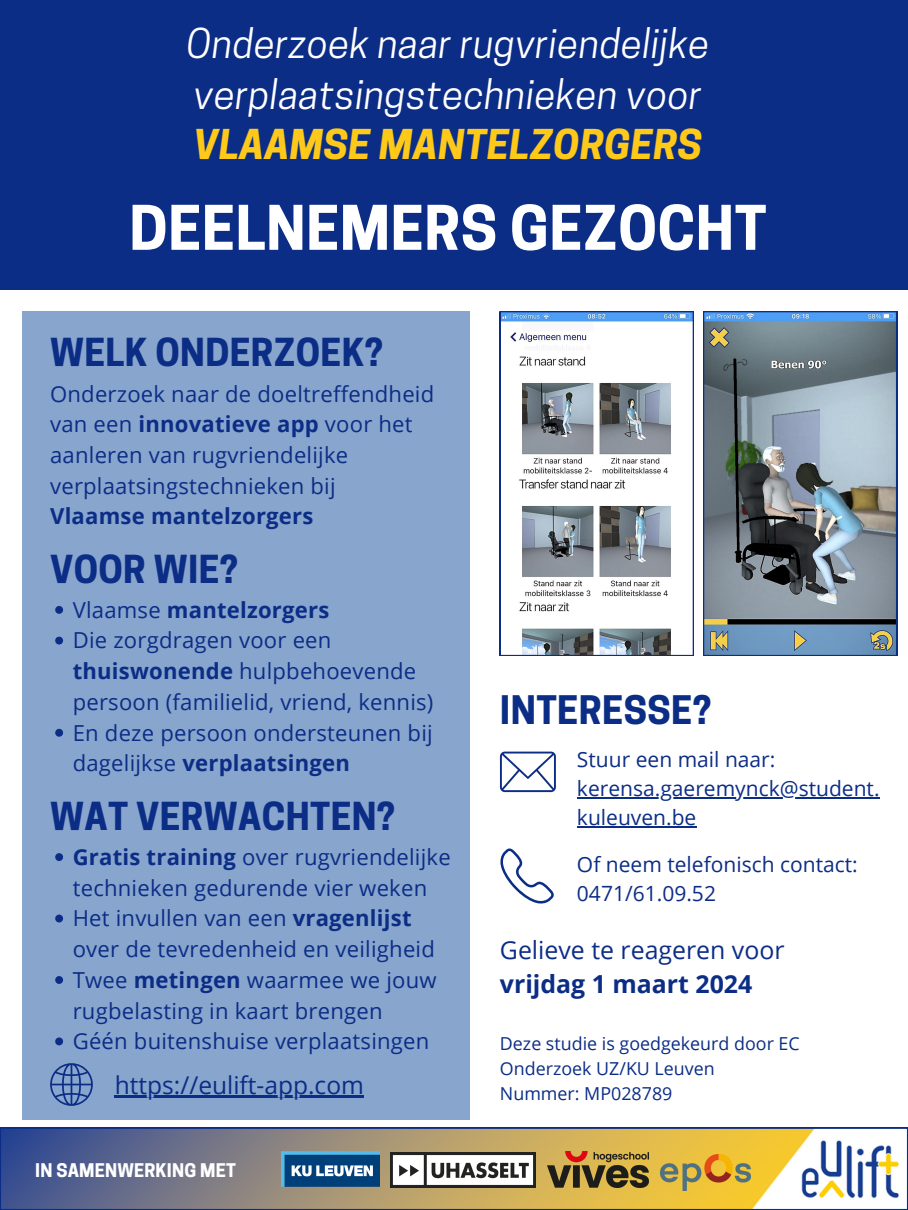
<style>
.page{position:relative;width:908px;height:1210px;background:#fff}
.page>*{position:absolute;margin:0;border:0;box-sizing:border-box;transform-origin:0 0}
.t1{font:700 57.68px "Cooper Hewitt";letter-spacing:.01em;color:#fff}
.t2{font:italic 38.6px/50.1px "Cooper Hewitt";letter-spacing:.01em;color:#fff}
.t3{font:700 36.92px "Cooper Hewitt";letter-spacing:.01em;color:#0c2d86}
.t4{font:700 36.22px "Cooper Hewitt";letter-spacing:.01em;color:#0c2d86}
.t5{font:24.85px/34.6px "Open Sans";color:#0c2d86}
.t6{font:24.5px "Open Sans";color:#0c2d86}
.t7{font:22.05px/30.7px "Open Sans";letter-spacing:.01em;color:#0c2d86}
.t8{font:700 22.05px "Open Sans";letter-spacing:.01em;color:#0c2d86}
.t9{font:21px/29.1px "Open Sans";color:#0c2d86}
.t10{font:17.85px/24.9px "Open Sans";color:#0c2d86}
.t11{font:700 17.67px "Cooper Hewitt";letter-spacing:.01em;color:#fff}
.s1{font-weight:700;color:#fec919}
.s2{font-weight:700}
.s3{font-weight:400}
</style>
<div class="page">
<div style="left:0;top:0;width:907px;height:1210px;background:#0c2d86"></div>
<div style="left:0;top:290px;width:907px;height:920px;background:#fff"></div>
<svg style="left:0;top:1127px;width:907px;height:83px;background:#9e9683"></svg>
<img style="left:547px;top:1151px;width:101px;height:37px">
<img style="left:281px;top:1151px;width:98px;height:35px">
<img style="left:660px;top:1154px;width:90px;height:36px">
<div style="left:23px;top:311px;width:447px;height:808px;background:#88a5cd"></div>
<img style="left:703px;top:311px;width:193px;height:345px">
<svg style="left:499px;top:311px;width:194px;height:345px"></svg>
<svg style="left:500px;top:751px;width:55px;height:41px"></svg>
<svg style="left:500px;top:848px;width:54px;height:55px"></svg>
<img style="left:390px;top:1152px;width:145px;height:35px">
<svg style="left:50px;top:1063px;width:43px;height:42px"></svg>
<svg style="left:55px;top:606px;width:8px;height:8px"></svg>
<svg style="left:55px;top:636px;width:8px;height:8px"></svg>
<svg style="left:55px;top:729px;width:8px;height:7px"></svg>
<hr style="left:576px;top:797px;width:303px;height:1px;background:#0c2d86">
<hr style="left:576px;top:826px;width:120px;height:2px;background:#0c2d86">
<svg style="left:55px;top:853px;width:8px;height:8px"></svg>
<svg style="left:55px;top:914px;width:8px;height:8px"></svg>
<svg style="left:55px;top:976px;width:8px;height:8px"></svg>
<svg style="left:55px;top:1037px;width:8px;height:8px"></svg>
<hr style="left:115px;top:1095px;width:249px;height:2px;background:#0c2d86">
<p class="t2" style="left:186px;top:24px;width:524px">Onderzoek naar rugvriendelijke verplaatsingstechnieken voor<br><span class="s1">VLAAMSE MANTELZORGERS</span></p>
<p class="t1" style="left:129px;top:206px;width:638px">DEELNEMERS GEZOCHT</p>
<h5 class="t4" style="left:50px;top:339px;width:334px">WELK ONDERZOEK?</h5>
<h5 class="t7" style="left:50px;top:377px;width:385px">Onderzoek naar de doeltreffendheid van een <span class="s2">innovatieve app</span> voor het aanleren van rugvriendelijke verplaatsingstechnieken bij<br><span class="s2">Vlaamse mantelzorgers</span></h5>
<p class="t4" style="left:50px;top:555px;width:189px">VOOR WIE?</p>
<h5 class="t8" style="left:73px;top:594px;width:258px"><span class="s3">Vlaamse</span> mantelzorgers</h5>
<h2 class="t7" style="left:73px;top:624px;width:362px">Die zorgdragen voor een <span class="s2">thuiswonende</span> hulpbehoevende persoon (familielid, vriend, kennis)</h2>
<h5 class="t7" style="left:73px;top:716px;width:361px">En deze persoon ondersteunen bij dagelijkse <span class="s2">verplaatsingen</span></h5>
<h5 class="t4" style="left:50px;top:802px;width:346px">WAT VERWACHTEN?</h5>
<h5 class="t7" style="left:73px;top:841px;width:379px"><span class="s2">Gratis training</span> over rugvriendelijke technieken gedurende vier weken</h5>
<h4 class="t7" style="left:73px;top:902px;width:363px">Het invullen van een <span class="s2">vragenlijst </span>over de tevredenheid en veiligheid</h4>
<p class="t7" style="left:73px;top:964px;width:365px">Twee <span class="s2">metingen</span> waarmee we jouw rugbelasting in kaart brengen</p>
<p class="t7" style="left:73px;top:1025px;width:358px">Géén buitenshuise verplaatsingen</p>
<p class="t6" style="left:115px;top:1067px;width:251px">https://eulift-app.com</p>
<h5 class="t11" style="left:35px;top:1163px;width:202px">IN SAMENWERKING MET</h5>
<h4 class="t3" style="left:499px;top:696px;width:212px">INTERESSE?</h4>
<p class="t9" style="left:576px;top:744px;width:200px">Stuur een mail naar:</p>
<p class="t9" style="left:576px;top:773px;width:304px">kerensa.gaeremynck@student. kuleuven.be</p>
<p class="t9" style="left:576px;top:849px;width:282px">Of neem telefonisch contact:</p>
<h2 class="t9" style="left:576px;top:878px;width:140px">0471/61.09.52</h2>
<h6 class="t5" style="left:499px;top:931px;width:286px">Gelieve te reageren voor <span class="s2">vrijdag 1 maart 2024</span></h6>
<p class="t10" style="left:499px;top:1030px;width:301px">Deze studie is goedgekeurd door EC<br>Onderzoek UZ/KU Leuven</p>
<p class="t10" style="left:499px;top:1080px;width:174px">Nummer: MP028789</p>
</div>
